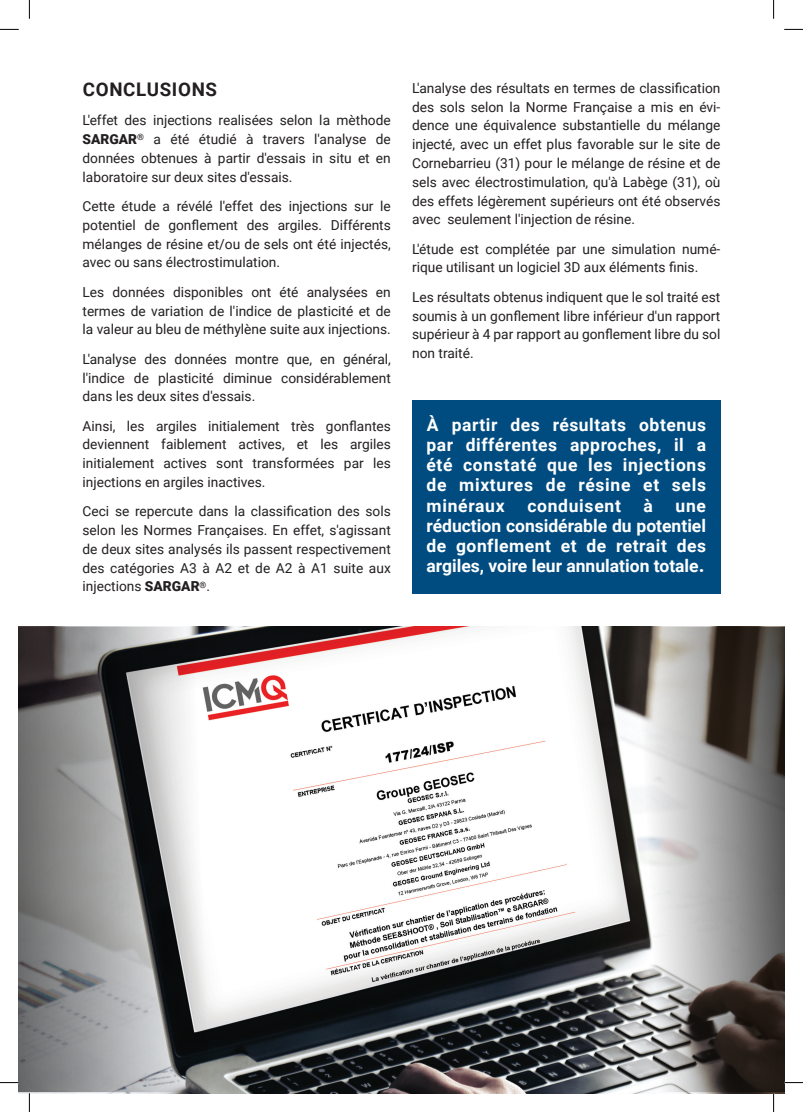
<style>
.page{position:relative;width:803px;height:1112px;background:#fff}
.page>*{position:absolute;margin:0;border:0;box-sizing:border-box;transform-origin:0 0}
.Stile_di_paragrafo_2{font:700 18.75px "Roboto";letter-spacing:.035em;color:#231f20}
.Stile_di_paragrafo_2-2{font:700 17.5px/20px "Roboto";letter-spacing:.04em;color:#fff;text-align:justify}
.Stile_di_paragrafo_2-3{font:13.75px/18.8px "Roboto";color:#231f20;text-align:justify}
.s1{font-weight:900}
.s2{font-size:20px}
</style>
<div class="page">
<img style="left:19px;top:626px;width:765px;height:466px">
<div style="left:412px;top:400px;width:308px;height:193px;background:#004c80"></div>
<svg style="left:19px;top:626px;width:251px;height:465px"></svg>
<svg style="left:601px;top:626px;width:183px;height:465px;background:#888684"></svg>
<svg style="left:0;top:29px;width:19px;height:1px"></svg>
<svg style="left:784px;top:29px;width:19px;height:1px"></svg>
<svg style="left:0;top:1081px;width:19px;height:2px"></svg>
<svg style="left:784px;top:1081px;width:19px;height:2px"></svg>
<svg style="left:29px;top:0;width:1px;height:19px"></svg>
<svg style="left:29px;top:1092px;width:1px;height:19px"></svg>
<svg style="left:773px;top:0;width:1px;height:19px"></svg>
<svg style="left:773px;top:1092px;width:1px;height:19px"></svg>
<p class="Stile_di_paragrafo_2" style="left:83px;top:76px;width:136px">CONCLUSIONS</p>
<p class="Stile_di_paragrafo_2-3" style="left:83px;top:111px;width:310px">L'effet des injections realisées selon la mèthode <span class="s1">SARGAR</span><sup>®</sup> a été étudié à travers l'analyse de données obtenues à partir d'essais in situ et en laboratoire sur deux sites d'essais.</p>
<p class="Stile_di_paragrafo_2-3" style="left:83px;top:196px;width:310px">Cette étude a révélé l'effet des injections sur le potentiel de gonflement des argiles. Différents mélanges de résine et/ou de sels ont été injectés, avec ou sans électrostimulation.</p>
<p class="Stile_di_paragrafo_2-3" style="left:83px;top:282px;width:310px">Les données disponibles ont été analysées en termes de variation de l'indice de plasticité et de la valeur au bleu de méthylène suite aux injections.</p>
<p class="Stile_di_paragrafo_2-3" style="left:83px;top:349px;width:310px">L'analyse des données montre que, en général, l'indice de plasticité diminue considérablement dans les deux sites d'essais.</p>
<p class="Stile_di_paragrafo_2-3" style="left:83px;top:416px;width:310px">Ainsi, les argiles initialement très gonflantes deviennent faiblement actives, et les argiles initialement actives sont transformées par les injections en argiles inactives.</p>
<p class="Stile_di_paragrafo_2-3" style="left:83px;top:501px;width:310px">Ceci se repercute dans la classification des sols selon les Normes Françaises. En effet, s'agissant de deux sites analysés ils passent respectivement des catégories A3 à A2 et de A2 à A1 suite aux injections <span class="s1">SARGAR</span><sup>®</sup>.</p>
<p class="Stile_di_paragrafo_2-3" style="left:412px;top:78px;width:310px">L'analyse des résultats en termes de classification des sols selon la Norme Française a mis en évi&shy;dence une équivalence substantielle du mélange injecté, avec un effet plus favorable sur le site de Cornebarrieu (31) pour le mélange de résine et de sels avec électrostimulation, qu'à Labège (31), où des effets légèrement supérieurs ont été observés avec seulement l'injection de résine.</p>
<p class="Stile_di_paragrafo_2-3" style="left:412px;top:239px;width:310px">L'étude est complétée par une simulation numé&shy;rique utilisant un logiciel 3D aux éléments finis.</p>
<p class="Stile_di_paragrafo_2-3" style="left:412px;top:287px;width:310px">Les résultats obtenus indiquent que le sol traité est soumis à un gonflement libre inférieur d'un rapport supérieur à 4 par rapport au gonflement libre du sol non traité.</p>
<p class="Stile_di_paragrafo_2-2" style="left:426px;top:414px;width:281px">À partir des résultats obtenus par différentes approches, il a été constaté que les injections de mixtures de résine et sels minéraux</p>
<p class="Stile_di_paragrafo_2-2" style="left:527px;top:494px;width:95px">conduisent</p>
<p class="Stile_di_paragrafo_2-2" style="left:643px;top:494px;width:11px">à</p>
<p class="Stile_di_paragrafo_2-2" style="left:426px;top:494px;width:281px;text-indent:249px">une réduction considérable du potentiel de gonflement et de retrait des argiles, voire leur annulation totale<span class="s2">.</span></p>
</div>
